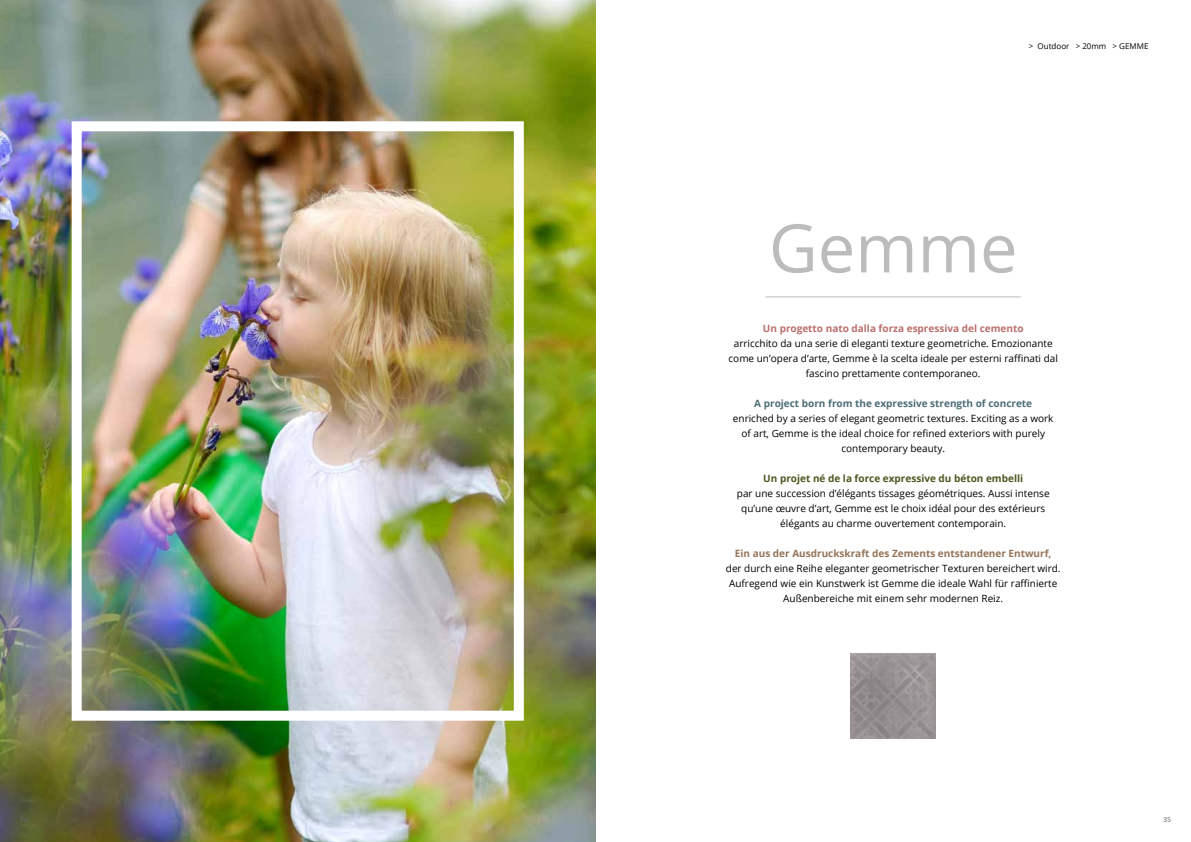
<style>
.page{position:relative;width:1191px;height:842px;background:#fff}
.page>*{position:absolute;margin:0;border:0;box-sizing:border-box;transform-origin:0 0}
.t1{font:67px "Open Sans";color:#bcbcbc}
.t2{font:10px/15px "Open Sans";color:#000;text-align:center}
.t3{font:700 10px "Open Sans";color:#947459}
.t4{font:700 10px "Open Sans";color:#4d6d75}
.t5{font:700 10px "Open Sans";color:#ba6f6c}
.t6{font:700 10px "Open Sans";color:#4e5820}
.t7{font:8px "Open Sans";color:#000}
.t8{font:7px "Open Sans";color:#646363}
</style>
<div class="page">
<img style="left:0;top:0;width:595px;height:842px">
<div style="left:72px;top:121px;width:452px;height:600px;border:10px solid #fff"></div>
<hr style="left:765px;top:296px;width:255px;height:1px;background:#bcbcbc">
<img style="left:850px;top:653px;width:86px;height:86px">
<p class="t7" style="left:1029px;top:40px;width:121px">&gt; Outdoor &gt; 20mm &gt; GEMME</p>
<h1 class="t1" style="left:769px;top:202px;width:250px">Gemme</h1>
<p class="t5" style="left:763px;top:321px;width:262px">Un progetto nato dalla forza espressiva del cemento</p>
<p class="t2" style="left:728px;top:336px;width:331px">arricchito da una serie di eleganti texture geometriche. Emozionante come un’opera d’arte, Gemme è la scelta ideale per esterni raffinati dal fascino prettamente contemporaneo.</p>
<p class="t4" style="left:754px;top:396px;width:279px">A project born from the expressive strength of concrete</p>
<p class="t2" style="left:733px;top:411px;width:322px">enriched by a series of elegant geometric textures. Exciting as a work of art, Gemme is the ideal choice for refined exteriors with purely contemporary beauty.</p>
<p class="t6" style="left:763px;top:471px;width:261px">Un projet né de la force expressive du béton embelli</p>
<p class="t2" style="left:737px;top:486px;width:314px">par une succession d’élégants tissages géométriques. Aussi intense qu’une œuvre d’art, Gemme est le choix idéal pour des extérieurs élégants au charme ouvertement contemporain.</p>
<p class="t3" style="left:735px;top:546px;width:318px">Ein aus der Ausdruckskraft des Zements entstandener Entwurf,</p>
<p class="t2" style="left:726px;top:561px;width:336px">der durch eine Reihe eleganter geometrischer Texturen bereichert wird.<br>Aufregend wie ein Kunstwerk ist Gemme die ideale Wahl für raffinierte<br>Außenbereiche mit einem sehr modernen Reiz.</p>
<p class="t8" style="left:20px;top:815px;width:10px">34</p>
<p class="t8" style="left:1163px;top:815px;width:10px">35</p>
</div>
